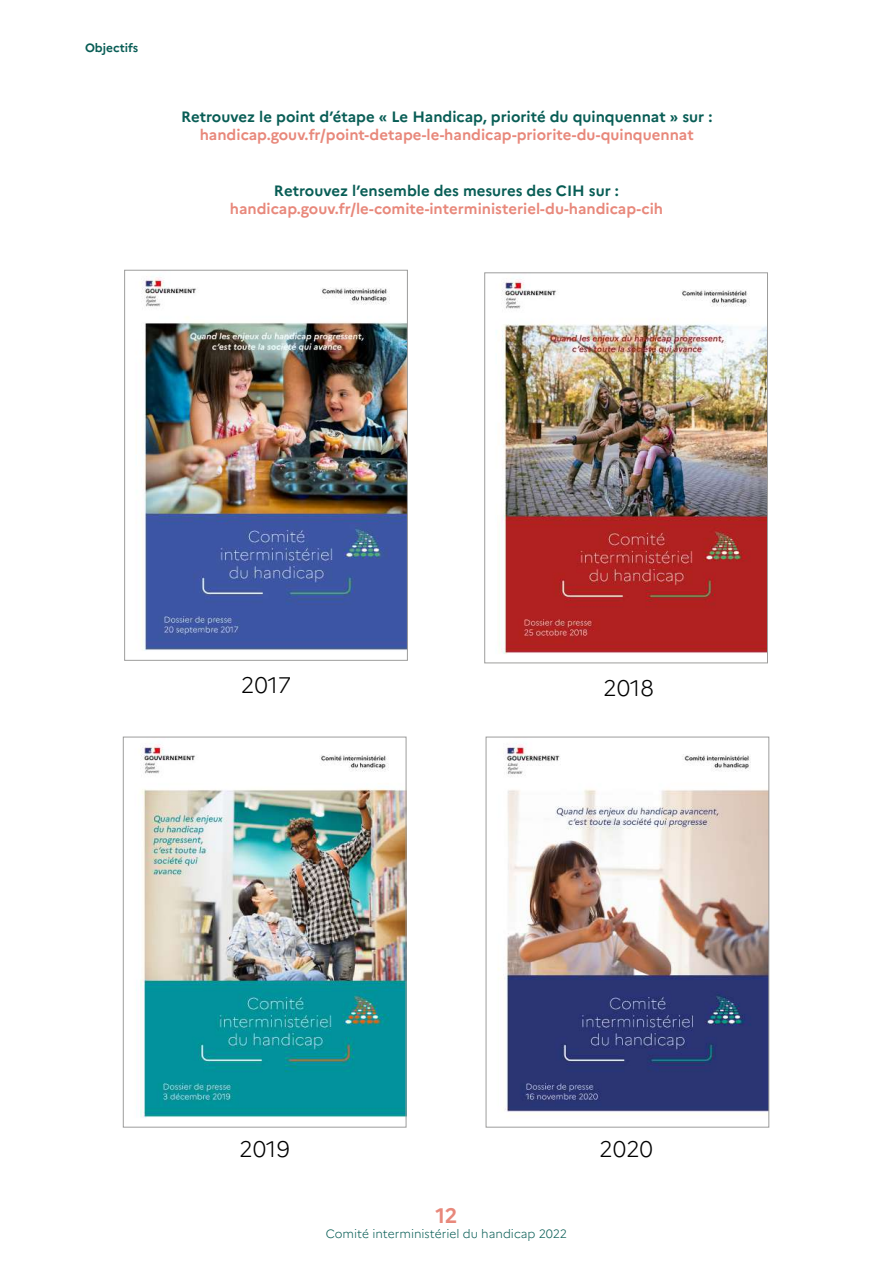
<style>
.page{position:relative;width:893px;height:1263px;background:#fff}
.page>*{position:absolute;margin:0;border:0;box-sizing:border-box;transform-origin:0 0}
.t1{font:300 22.5px "Marianne";color:#000}
.t2{font:700 21px "Marianne";color:#e8887b}
.t3{font:700 15px "Marianne";color:#e8887b}
.t4{font:700 15px "Marianne";color:#085d55}
.t5{font:300 12px "Marianne";color:#085d55}
.t6{font:700 12px "Marianne";color:#085d55}
</style>
<div class="page">
<img style="left:496px;top:278px;width:270px;height:376px">
<div style="left:484px;top:272px;width:284px;height:391px;border:1px solid #9d9d9c"></div>
<img style="left:141px;top:276px;width:265px;height:375px">
<div style="left:124px;top:270px;width:284px;height:391px;border:1px solid #9d9d9c"></div>
<img style="left:498px;top:743px;width:269px;height:369px">
<div style="left:486px;top:737px;width:283px;height:390px;border:1px solid #9d9d9c"></div>
<img style="left:136px;top:743px;width:268px;height:375px">
<div style="left:123px;top:737px;width:283px;height:390px;border:1px solid #9d9d9c"></div>
<p class="t6" style="left:85px;top:38px;width:55px">Objectifs</p>
<p class="t4" style="left:181px;top:105px;width:533px">Retrouvez le point d’étape « Le Handicap, priorité du quinquennat » sur :</p>
<p class="t3" style="left:200px;top:123px;width:496px">handicap.gouv.fr/point-detape-le-handicap-priorite-du-quinquennat</p>
<p class="t4" style="left:274px;top:179px;width:346px">Retrouvez l’ensemble des mesures des CIH sur :</p>
<p class="t3" style="left:230px;top:197px;width:435px">handicap.gouv.fr/le-comite-interministeriel-du-handicap-cih</p>
<h1 class="t1" style="left:241px;top:668px;width:52px">2017</h1>
<h1 class="t1" style="left:603px;top:671px;width:52px">2018</h1>
<h1 class="t1" style="left:239px;top:1132px;width:52px">2019</h1>
<h1 class="t1" style="left:599px;top:1132px;width:55px">2020</h1>
<h2 class="t2" style="left:435px;top:1200px;width:24px">12</h2>
<p class="t5" style="left:326px;top:1225px;width:243px">Comité interministériel du handicap 2022</p>
</div>
